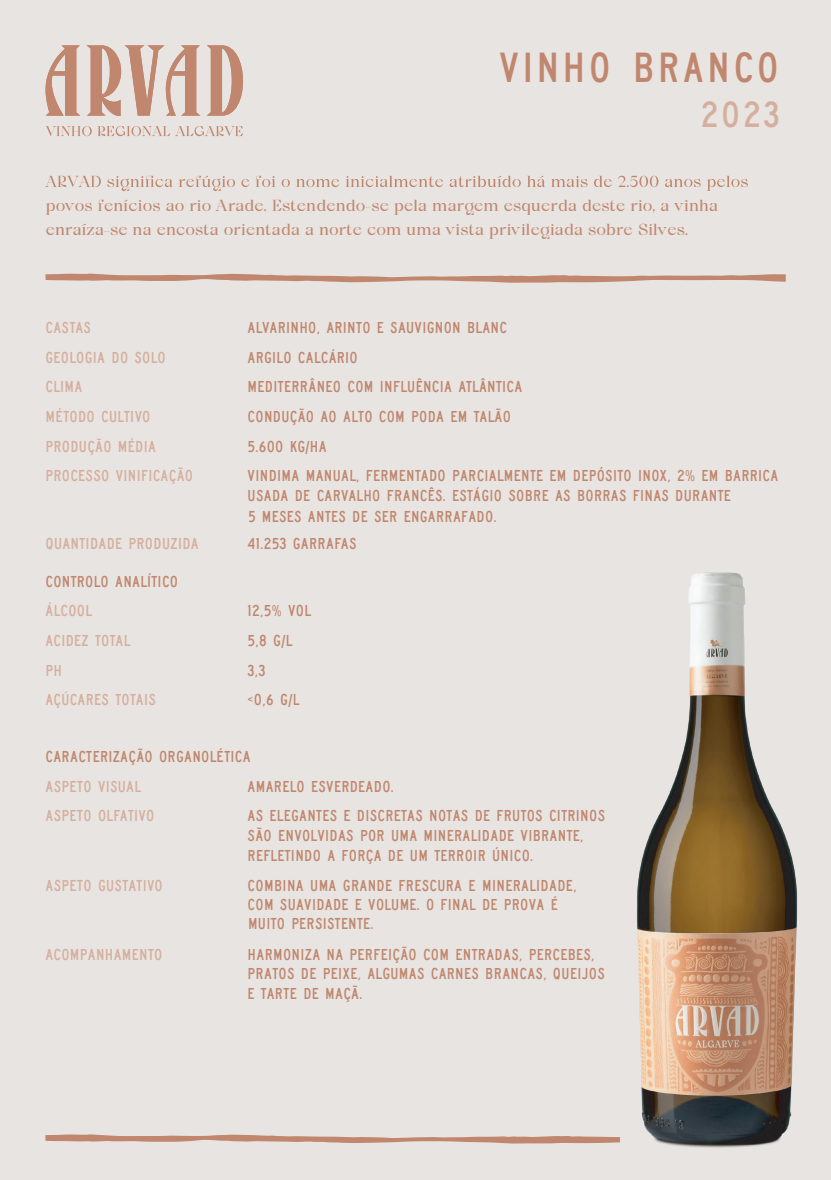
<style>
.page{position:relative;width:831px;height:1180px;background:#fff}
.page>*{position:absolute;margin:0;border:0;box-sizing:border-box;transform-origin:0 0}
.t1{font:44px "Saa Series CDOT";letter-spacing:.075em;color:#c0876e}
.t2{font:38px "Saa Series CDOT";color:#d5af9e}
.t3{font:condensed 16.4px/29.6px "SAA Series W01";letter-spacing:.02em;color:#c0876e}
.t4{font:condensed 16.4px/29.6px "SAA Series W01";letter-spacing:.02em;color:#d5af9e}
.t5{font:16px/24px "Cako";color:#c0876e}
</style>
<div class="page">
<div style="left:0;top:0;width:831px;height:1179px;background:#e8e4e1"></div>
<svg style="left:45px;top:176px;width:702px;height:15px"></svg>
<svg style="left:46px;top:273px;width:739px;height:10px"></svg>
<svg style="left:46px;top:45px;width:34px;height:71px"></svg>
<svg style="left:86px;top:45px;width:114px;height:71px"></svg>
<svg style="left:207px;top:45px;width:36px;height:71px"></svg>
<svg style="left:46px;top:126px;width:197px;height:10px"></svg>
<svg style="left:45px;top:1134px;width:568px;height:9px"></svg>
<img style="left:613px;top:572px;width:184px;height:576px">
<h1 class="t1" style="left:499px;top:44px;width:281px">VINHO BRANCO</h1>
<h2 class="t2" style="left:700px;top:94px;width:80px">2023</h2>
<p class="t5" style="left:45px;top:194px;width:674px">povos fenícios ao rio Arade. Estendendo-se pela margem esquerda deste rio, a vinha enraíza-se na encosta orientada a norte com uma vista privilegiada sobre Silves.</p>
<p class="t4" style="left:46px;top:312px;width:149px">CASTAS<br>GEOLOGIA DO SOLO<br>CLIMA<br>MÉTODO CULTIVO<br>PRODUÇÃO MÉDIA<br>PROCESSO VINIFICAÇÃO</p>
<p class="t4" style="left:46px;top:528px;width:155px">QUANTIDADE PRODUZIDA</p>
<p class="t3" style="left:248px;top:312px;width:532px">ALVARINHO, ARINTO E SAUVIGNON BLANC<br>ARGILO CALCÁRIO<br>MEDITERRÂNEO COM INFLUÊNCIA ATLÂNTICA<br>CONDUÇÃO AO ALTO COM PODA EM TALÃO<br>5.600 KG/HA<br>VINDIMA MANUAL, FERMENTADO PARCIALMENTE EM DEPÓSITO INOX, 2% EM BARRICA</p>
<p class="t3" style="left:248px;top:480px;width:484px">USADA DE CARVALHO FRANCÊS. ESTÁGIO SOBRE AS BORRAS FINAS DURANTE</p>
<p class="t3" style="left:248px;top:528px;width:110px">41.253 GARRAFAS</p>
<p class="t3" style="left:248px;top:501px;width:250px">5 MESES ANTES DE SER ENGARRAFADO.</p>
<p class="t3" style="left:46px;top:566px;width:134px">CONTROLO ANALÍTICO</p>
<p class="t4" style="left:46px;top:596px;width:112px">ÁLCOOL<br>ACIDEZ TOTAL<br>PH<br>AÇÚCARES TOTAIS</p>
<p class="t3" style="left:248px;top:596px;width:65px">12,5% VOL<br>5,8 G/L<br>3,3<br>&lt;0,6 G/L</p>
<p class="t3" style="left:46px;top:741px;width:206px">CARACTERIZAÇÃO ORGANOLÉTICA</p>
<p class="t4" style="left:46px;top:771px;width:110px">ASPETO VISUAL<br>ASPETO OLFATIVO</p>
<p class="t3" style="left:248px;top:771px;width:359px">AMARELO ESVERDEADO.<br>AS ELEGANTES E DISCRETAS NOTAS DE FRUTOS CITRINOS</p>
<p class="t3" style="left:248px;top:825px;width:337px;line-height:19.6px">SÃO ENVOLVIDAS POR UMA MINERALIDADE VIBRANTE,<br>REFLETINDO A FORÇA DE UM TERROIR ÚNICO.</p>
<p class="t3" style="left:248px;top:875px;width:330px;line-height:19.6px">COMBINA UMA GRANDE FRESCURA E MINERALIDADE,<br>COM SUAVIDADE E VOLUME. O FINAL DE PROVA É</p>
<p class="t3" style="left:248px;top:944px;width:359px;line-height:19.6px">HARMONIZA NA PERFEIÇÃO COM ENTRADAS, PERCEBES,<br>PRATOS DE PEIXE, ALGUMAS CARNES BRANCAS, QUEIJOS<br>E TARTE DE MAÇÃ.</p>
<p class="t4" style="left:46px;top:870px;width:119px">ASPETO GUSTATIVO</p>
<p class="t3" style="left:248px;top:908px;width:127px">MUITO PERSISTENTE.</p>
<p class="t4" style="left:46px;top:939px;width:118px">ACOMPANHAMENTO</p>
</div>
